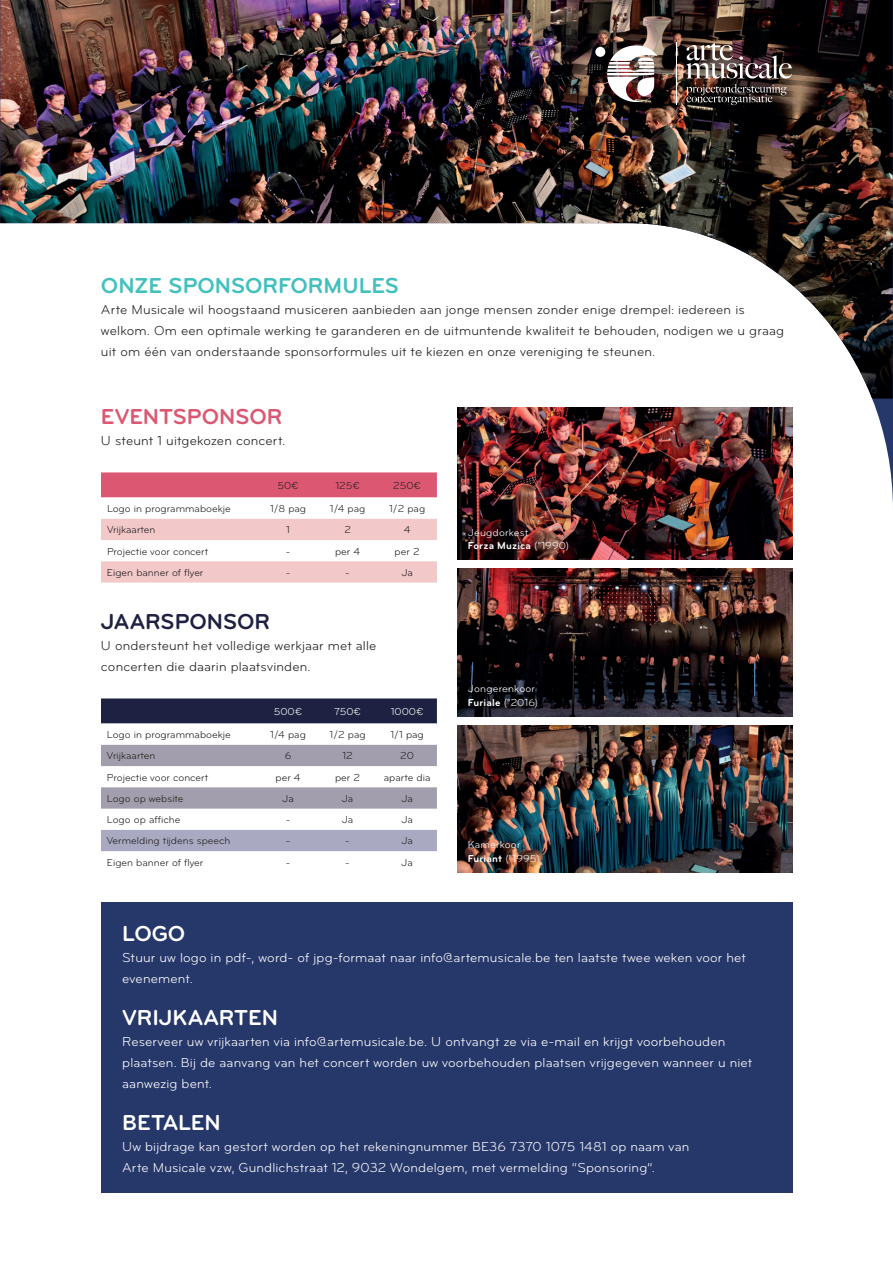
<style>
.page{position:relative;width:893px;height:1263px;background:#fff}
.page>*{position:absolute;margin:0;border:0;box-sizing:border-box;transform-origin:0 0}
.t1{font:700 22.5px "Bryant";letter-spacing:-.005em;color:#fff}
.t2{font:700 22.5px "Bryant";color:#42c0bd}
.t3{font:700 22.5px "Bryant";color:#dc5872}
.t4{font:700 22.5px "Bryant";color:#1e2142}
.t5{font:13.5px/21px "Bryant";letter-spacing:.01em;color:#fff}
.t6{font:13.5px/21px "Bryant";letter-spacing:.01em;color:#231f20}
.t7{font:10.5px "Bryant";color:#231f20}
.t8{font:10.5px/13.5px "Bryant";letter-spacing:.02em;color:#fff}
.s1{font-weight:700}
</style>
<div class="page">
<div style="left:101px;top:698px;width:336px;height:25px;background:#1e2142"></div>
<svg style="left:101px;top:723px;width:336px;height:129px"></svg>
<svg style="left:101px;top:745px;width:336px;height:64px"></svg>
<div style="left:101px;top:830px;width:336px;height:21px;background:#a9aac2"></div>
<svg style="left:101px;top:518px;width:336px;height:65px"></svg>
<div style="left:101px;top:902px;width:691px;height:291px;background:#26376a"></div>
<svg style="left:101px;top:399px;width:792px;height:111px"></svg>
<img style="left:0;top:0;width:893px;height:399px">
<img style="left:457px;top:568px;width:335px;height:148px">
<img style="left:457px;top:725px;width:335px;height:147px">
<img style="left:457px;top:408px;width:335px;height:152px">
<img style="left:607px;top:40px;width:50px;height:73px">
<div style="left:595px;top:47px;width:10px;height:10px;background:#fff;border-radius:50%"></div>
<hr style="left:676px;top:43px;width:1px;height:62px;background:#fff">
<img style="left:686px;top:43px;width:106px;height:62px">
<h1 class="t2" style="left:101px;top:272px;width:299px">ONZE SPONSORFORMULES</h1>
<p class="t6" style="left:101px;top:299px;width:685px">Arte Musicale wil hoogstaand musiceren aanbieden aan jonge mensen zonder enige drempel: iedereen is welkom. Om een optimale werking te garanderen en de uitmuntende kwaliteit te behouden, nodigen we u graag uit om één van onderstaande sponsorformules uit te kiezen en onze vereniging te steunen.</p>
<h1 class="t3" style="left:101px;top:403px;width:183px">EVENTSPONSOR</h1>
<p class="t6" style="left:101px;top:431px;width:186px">U steunt 1 uitgekozen concert.</p>
<p class="t7" style="left:277px;top:479px;width:23px">50€</p>
<p class="t7" style="left:335px;top:479px;width:26px">125€</p>
<p class="t7" style="left:393px;top:479px;width:29px">250€</p>
<p class="t7" style="left:107px;top:502px;width:125px">Logo in programmaboekje</p>
<p class="t7" style="left:270px;top:502px;width:38px">1/8 pag</p>
<p class="t7" style="left:330px;top:502px;width:37px">1/4 pag</p>
<p class="t7" style="left:389px;top:502px;width:38px">1/2 pag</p>
<p class="t7" style="left:107px;top:524px;width:50px">Vrijkaarten</p>
<p class="t7" style="left:286px;top:524px;width:5px">1</p>
<p class="t7" style="left:344px;top:524px;width:8px">2</p>
<p class="t7" style="left:404px;top:524px;width:8px">4</p>
<p class="t7" style="left:107px;top:545px;width:103px">Projectie voor concert</p>
<p class="t7" style="left:286px;top:545px;width:6px">-</p>
<p class="t7" style="left:335px;top:545px;width:27px">per 4</p>
<p class="t7" style="left:395px;top:545px;width:27px">per 2</p>
<p class="t7" style="left:107px;top:566px;width:98px">Eigen banner of flyer</p>
<p class="t7" style="left:286px;top:566px;width:6px">-</p>
<p class="t7" style="left:345px;top:566px;width:6px">-</p>
<p class="t7" style="left:401px;top:566px;width:13px">Ja</p>
<h1 class="t4" style="left:101px;top:608px;width:171px">JAARSPONSOR</h1>
<p class="t6" style="left:101px;top:636px;width:277px">U ondersteunt het volledige werkjaar met alle concerten die daarin plaatsvinden.</p>
<p class="t8" style="left:274px;top:705px;width:30px">500€</p>
<p class="t8" style="left:334px;top:705px;width:28px">750€</p>
<p class="t8" style="left:391px;top:705px;width:34px">1000€</p>
<p class="t7" style="left:107px;top:728px;width:125px">Logo in programmaboekje</p>
<p class="t7" style="left:270px;top:728px;width:37px">1/4 pag</p>
<p class="t7" style="left:330px;top:728px;width:38px">1/2 pag</p>
<p class="t7" style="left:390px;top:728px;width:35px">1/1 pag</p>
<p class="t7" style="left:107px;top:750px;width:50px">Vrijkaarten</p>
<p class="t7" style="left:285px;top:750px;width:8px">6</p>
<p class="t7" style="left:342px;top:750px;width:12px">12</p>
<p class="t7" style="left:400px;top:750px;width:15px">20</p>
<p class="t7" style="left:107px;top:771px;width:103px">Projectie voor concert</p>
<p class="t7" style="left:275px;top:771px;width:27px">per 4</p>
<p class="t7" style="left:335px;top:771px;width:27px">per 2</p>
<p class="t7" style="left:384px;top:771px;width:48px">aparte dia</p>
<p class="t7" style="left:107px;top:792px;width:78px">Logo op website</p>
<p class="t7" style="left:282px;top:792px;width:13px">Ja</p>
<p class="t7" style="left:342px;top:792px;width:13px">Ja</p>
<p class="t7" style="left:401px;top:792px;width:13px">Ja</p>
<p class="t7" style="left:107px;top:813px;width:75px">Logo op affiche</p>
<p class="t7" style="left:286px;top:813px;width:6px">-</p>
<p class="t7" style="left:342px;top:813px;width:13px">Ja</p>
<p class="t7" style="left:401px;top:813px;width:13px">Ja</p>
<p class="t7" style="left:107px;top:835px;width:125px">Vermelding tijdens speech</p>
<p class="t7" style="left:286px;top:835px;width:6px">-</p>
<p class="t7" style="left:345px;top:835px;width:6px">-</p>
<p class="t7" style="left:401px;top:835px;width:13px">Ja</p>
<p class="t7" style="left:107px;top:856px;width:98px">Eigen banner of flyer</p>
<p class="t7" style="left:286px;top:856px;width:6px">-</p>
<p class="t7" style="left:345px;top:856px;width:6px">-</p>
<p class="t7" style="left:401px;top:856px;width:13px">Ja</p>
<p class="t8" style="left:468px;top:525px;width:103px">Jeugdorkest<br><span class="s1">Forza Muzica</span> (°1990)</p>
<p class="t8" style="left:468px;top:682px;width:72px">Jongerenkoor<br><span class="s1">Furiale</span> (°2016)</p>
<p class="t8" style="left:468px;top:838px;width:73px">Kamerkoor<br><span class="s1">Furiant</span> (°1995)</p>
<h1 class="t1" style="left:122px;top:919px;width:65px">LOGO</h1>
<p class="t5" style="left:122px;top:947px;width:625px">Stuur uw logo in pdf-, word- of jpg-formaat naar info@artemusicale.be ten laatste twee weken voor het evenement.</p>
<h1 class="t1" style="left:122px;top:1003px;width:157px">VRIJKAARTEN</h1>
<p class="t5" style="left:122px;top:1031px;width:631px">Reserveer uw vrijkaarten via info@artemusicale.be. U ontvangt ze via e-mail en krijgt voorbehouden plaatsen. Bij de aanvang van het concert worden uw voorbehouden plaatsen vrijgegeven wanneer u niet aanwezig bent.</p>
<h1 class="t1" style="left:122px;top:1108px;width:100px">BETALEN</h1>
<p class="t5" style="left:122px;top:1136px;width:569px">Uw bijdrage kan gestort worden op het rekeningnummer BE36 7370 1075 1481 op naam van<br>Arte Musicale vzw, Gundlichstraat 12, 9032 Wondelgem, met vermelding “Sponsoring”.</p>
</div>
